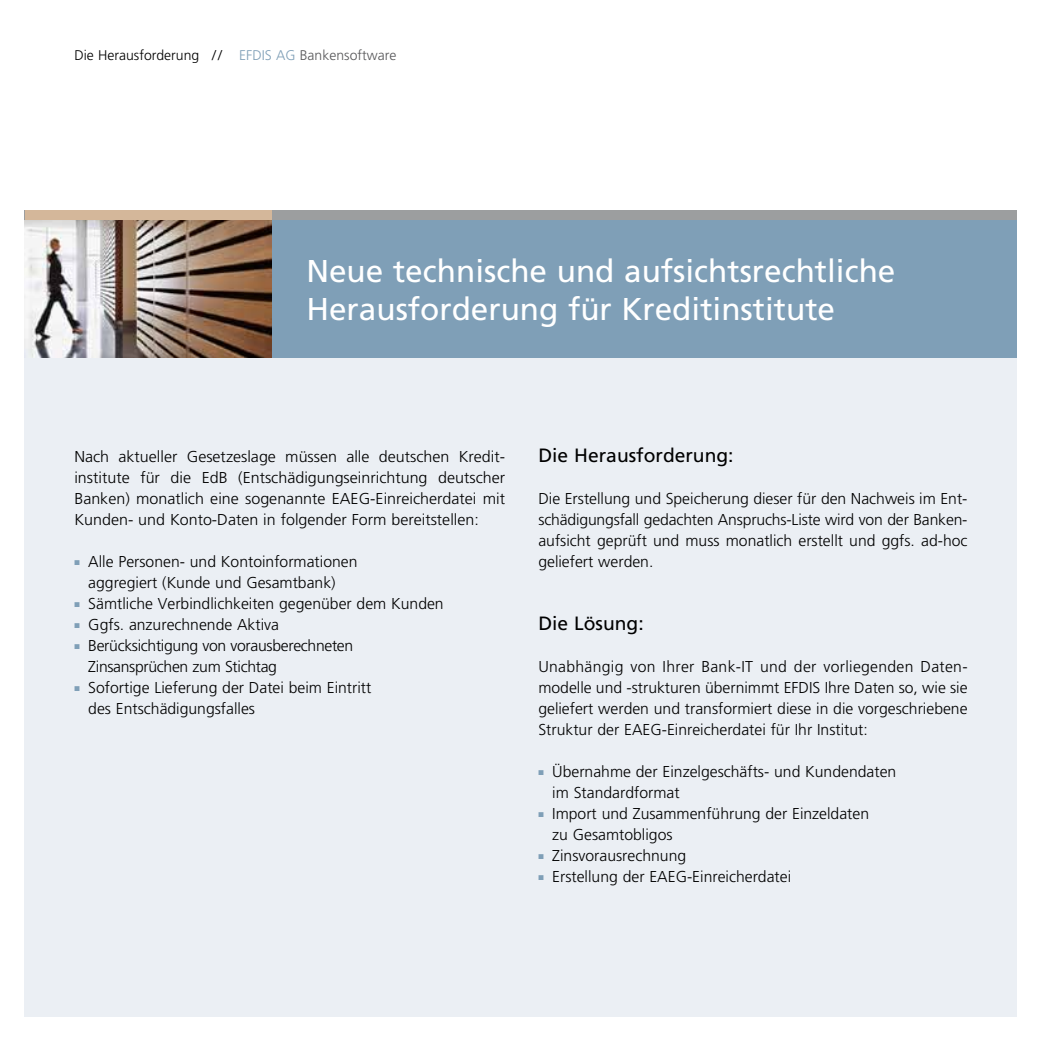
<style>
.page{position:relative;width:1042px;height:1042px;background:#fff}
.page>*{position:absolute;margin:0;border:0;box-sizing:border-box;transform-origin:0 0}
.t1{font:31.5px/37.8px "Frutiger";color:#fff}
.t2{font:19.25px "Frutiger";color:#000}
.t3{font:300 15.75px/21px "Frutiger";color:#000;text-align:justify}
.t4{font:300 15.75px/21px "Frutiger";letter-spacing:-.02em;color:#000}
.t5{font:300 14px "Frutiger";color:#000}
.s1{color:#7f9fb7}
.s2{color:#58585a}
</style>
<div class="page">
<div style="left:25px;top:347px;width:992px;height:670px;background:#ebeff4"></div>
<div style="left:25px;top:210px;width:992px;height:147px;background:#7f9fb7"></div>
<img style="left:25px;top:220px;width:247px;height:137px">
<div style="left:25px;top:210px;width:992px;height:10px;background:#9c9e9f"></div>
<div style="left:25px;top:210px;width:247px;height:10px;background:#d4b79a"></div>
<p class="t5" style="left:74px;top:47px;width:323px">Die Herausforderung / / <span class="s1">EFDIS AG</span> <span class="s2">Bankensoftware</span></p>
<h1 class="t1" style="left:306px;top:252px;width:590px">Neue technische und aufsichtsrechtliche<br>Herausforderung für Kreditinstitute</h1>
<p class="t3" style="left:74px;top:446px;width:432px">Nach aktueller Gesetzeslage müssen alle deutschen Kredit&shy;institute für die EdB (Entschädigungseinrichtung deutscher Banken) monatlich eine sogenannte EAEG-Einreicherdatei mit Kunden- und Konto-Daten in folgender Form bereitstellen:</p>
<p class="t3" style="left:74px;top:551px;width:285px;text-align:center"><sup>■</sup> Alle Personen- und Kontoinformationen aggregiert (Kunde und Gesamtbank)</p>
<p class="t3" style="left:74px;top:593px;width:371px"><sup>■</sup> Sämtliche Verbindlichkeiten gegenüber dem Kunden</p>
<p class="t3" style="left:74px;top:614px;width:206px"><sup>■</sup> Ggfs. anzurechnende Aktiva</p>
<p class="t4" style="left:88px;top:635px;width:266px;text-indent:-14px"><sup>■</sup> Berücksichtigung von vorausberechneten<br>Zinsansprüchen zum Stichtag</p>
<p class="t3" style="left:88px;top:677px;width:285px;text-indent:-14px"><sup>■</sup> Sofortige Lieferung der Datei beim Eintritt des Entschädigungsfalles</p>
<p class="t2" style="left:538px;top:444px;width:197px">Die Herausforderung:</p>
<p class="t3" style="left:538px;top:488px;width:431px">Die Erstellung und Speicherung dieser für den Nachweis im Ent&shy;schädigungsfall gedachten Anspruchs-Liste wird von der Banken&shy;aufsicht geprüft und muss monatlich erstellt und ggfs. ad-hoc geliefert werden.</p>
<p class="t2" style="left:538px;top:612px;width:107px">Die Lösung:</p>
<p class="t3" style="left:538px;top:656px;width:431px">Unabhängig von Ihrer Bank-IT und der vorliegenden Daten&shy;modelle und -strukturen übernimmt EFDIS Ihre Daten so, wie sie geliefert werden und transformiert diese in die vorgeschriebene Struktur der EAEG-Einreicherdatei für Ihr Institut:</p>
<p class="t3" style="left:552px;top:761px;width:345px;text-indent:-14px"><sup>■</sup> Übernahme der Einzelgeschäfts- und Kundendaten im Standardformat</p>
<p class="t3" style="left:552px;top:803px;width:318px;text-indent:-14px"><sup>■</sup> Import und Zusammenführung der Einzeldaten zu Gesamtobligos</p>
<p class="t3" style="left:538px;top:845px;width:149px"><sup>■</sup> Zinsvorausrechnung</p>
<p class="t3" style="left:538px;top:866px;width:254px"><sup>■</sup> Erstellung der EAEG-Einreicherdatei</p>
</div>
